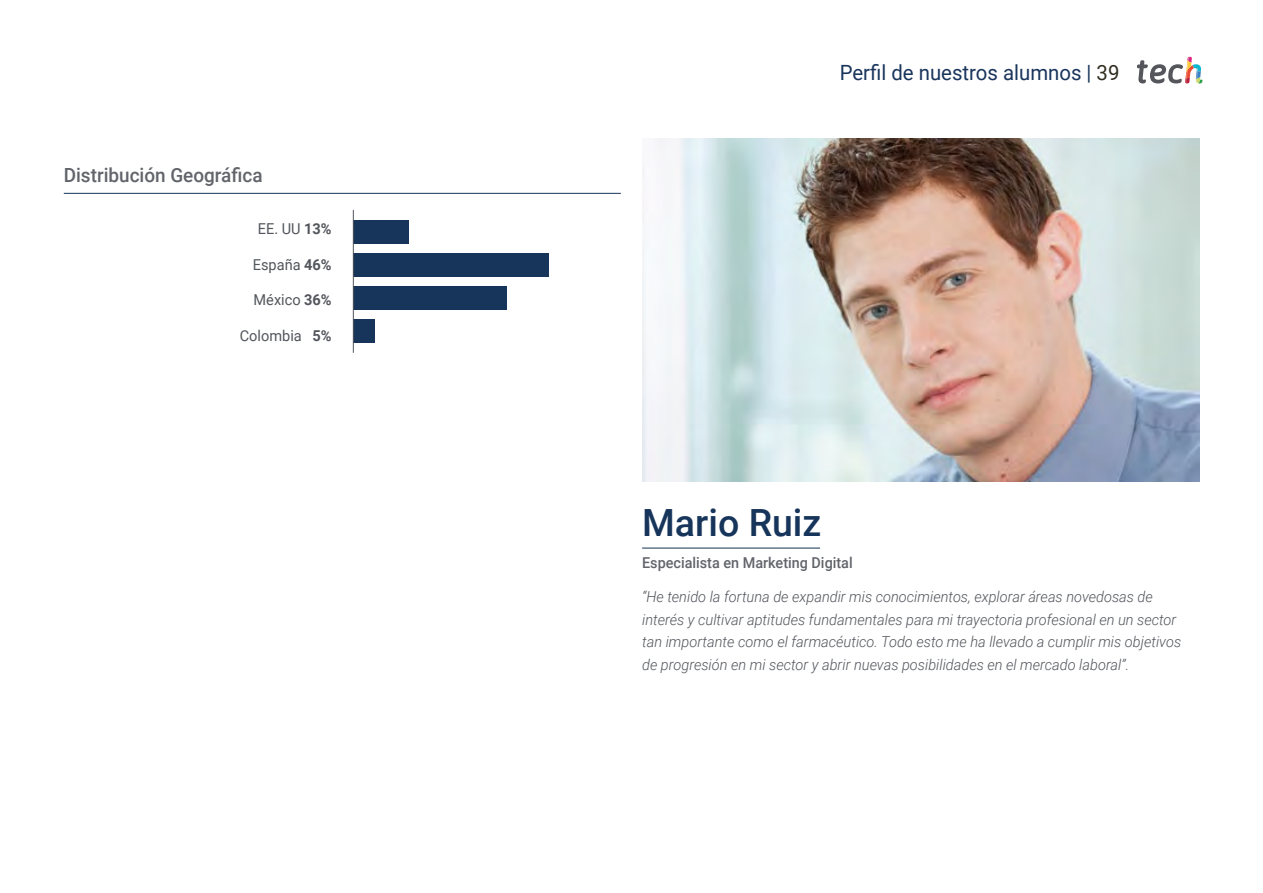
<style>
.page{position:relative;width:1263px;height:893px;background:#fff}
.page>*{position:absolute;margin:0;border:0;box-sizing:border-box;transform-origin:0 0}
.t1{font:500 37.5px "Roboto";color:#17355b}
.t2{font:21px "Roboto";color:#1a355c}
.t3{font:500 19.5px "Roboto";color:#61646a}
.t4{font:italic 300 15px/22.5px "Roboto";color:#52555b}
.t5{font:15px "Roboto";color:#52555b}
.t6{font:500 15px "Roboto";color:#61646a;scale:.96 1}
.s1{font-weight:700}
.s2{color:#312e20}
</style>
<div class="page">
<svg style="left:1137px;top:57px;width:65px;height:27px"></svg>
<hr style="left:642px;top:548px;width:178px;height:1px;background:#123352">
<img style="left:642px;top:138px;width:557px;height:343px">
<hr style="left:64px;top:193px;width:557px;height:1px;background:#17355b">
<div style="left:353px;top:220px;width:56px;height:24px;background:#17355b"></div>
<div style="left:353px;top:253px;width:196px;height:24px;background:#17355b"></div>
<div style="left:353px;top:287px;width:153px;height:23px;background:#17355b"></div>
<div style="left:353px;top:320px;width:22px;height:23px;background:#17355b"></div>
<hr style="left:353px;top:210px;width:1px;height:143px;background:#52555b">
<h3 class="t3" style="left:64px;top:161px;width:200px">Distribución Geográfica</h3>
<p class="t5" style="left:258px;top:218px;width:75px">EE. UU <span class="s1">13%</span></p>
<p class="t5" style="left:253px;top:254px;width:80px">España <span class="s1">46%</span></p>
<p class="t5" style="left:254px;top:289px;width:80px">México <span class="s1">36%</span></p>
<p class="t5" style="left:240px;top:325px;width:93px">Colombia <span class="s1">5%</span></p>
<h2 class="t2" style="left:840px;top:57px;width:281px">Perfil de nuestros alumnos | <span class="s2">39</span></h2>
<h1 class="t1" style="left:642px;top:496px;width:181px">Mario Ruiz</h1>
<p class="t6" style="left:642px;top:552px;width:221px">Especialista en Marketing Digital</p>
<p class="t4" style="left:642px;top:585px;width:541px">“He tenido la fortuna de expandir mis conocimientos, explorar áreas novedosas de interés y cultivar aptitudes fundamentales para mi trayectoria profesional en un sector tan importante como el farmacéutico. Todo esto me ha llevado a cumplir mis objetivos de progresión en mi sector y abrir nuevas posibilidades en el mercado laboral”.</p>
</div>
